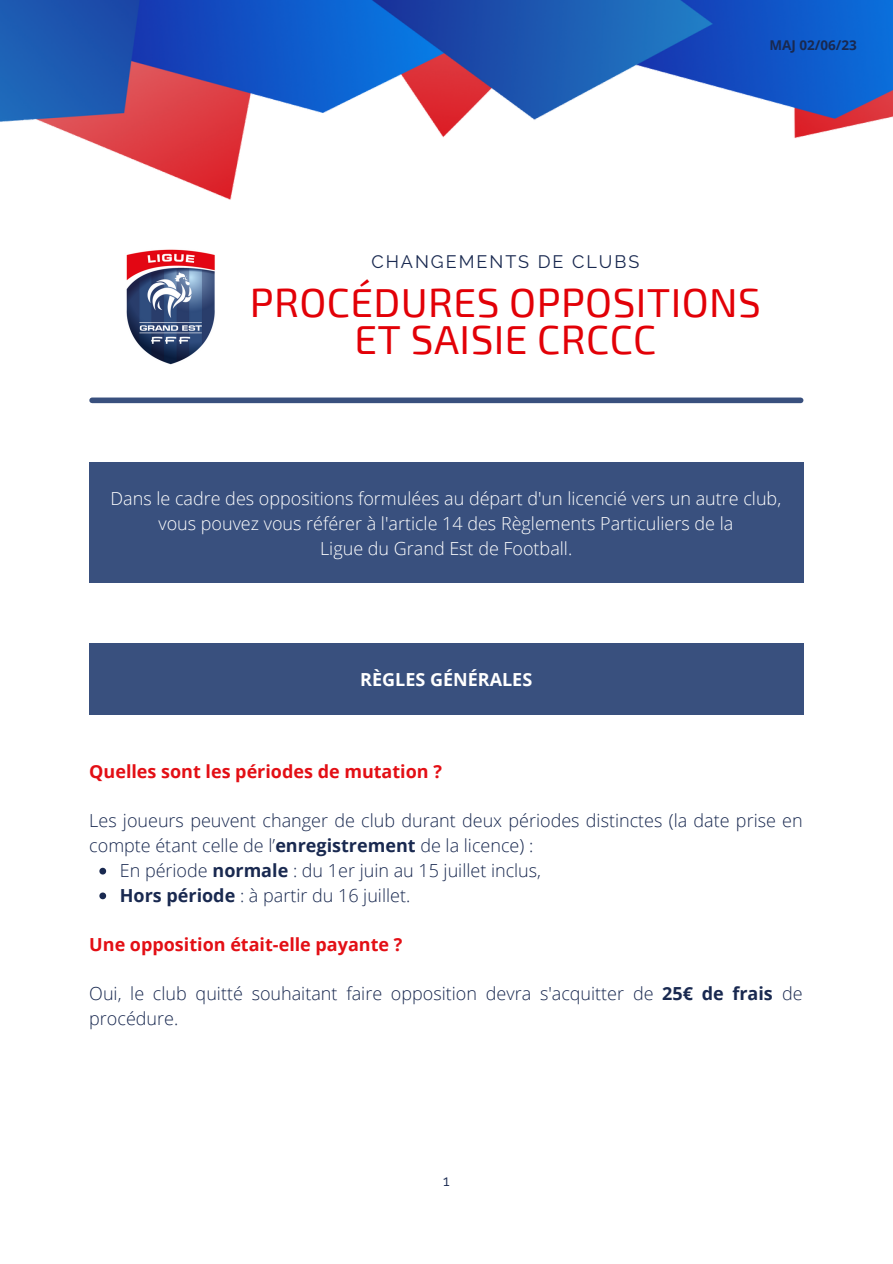
<style>
.page{position:relative;width:893px;height:1264px;background:#fff}
.page>*{position:absolute;margin:0;border:0;box-sizing:border-box;transform-origin:0 0}
.t1{font:40.5px/37px "Exo 2";letter-spacing:.01em;color:#e20007;text-align:center}
.t2{font:300 18px/24.8px "Open Sans";color:#192950}
.t3{font:300 18px "Open Sans";color:#fff}
.t4{font:700 18px "Open Sans";color:#e30f15}
.t5{font:18px "Raleway";letter-spacing:.11em;color:#192950}
.t6{font:700 18px "Open Sans";color:#fff}
.t7{font:15px "Raleway";color:#192950}
.t8{font:700 13.5px "Open Sans";color:#192950}
.s1{font-weight:700}
</style>
<div class="page">
<img style="left:0;top:0;width:892px;height:900px">
<img style="left:123px;top:248px;width:96px;height:119px">
<div style="left:92px;top:397px;width:708px;height:6px;background:#39507e"></div>
<div style="left:89px;top:462px;width:714px;height:121px;background:#39507e"></div>
<div style="left:89px;top:643px;width:714px;height:71px;background:#39507e"></div>
<svg style="left:99px;top:867px;width:7px;height:7px"></svg>
<svg style="left:99px;top:892px;width:7px;height:7px"></svg>
<p class="t8" style="left:769px;top:35px;width:89px">MAJ 02/06/23</p>
<p class="t5" style="left:371px;top:251px;width:269px">CHANGEMENTS DE CLUBS</p>
<p class="t1" style="left:250px;top:282px;width:512px">PROCÉDURES OPPOSITIONS<br>ET SAISIE CRCCC</p>
<p class="t3" style="left:111px;top:486px;width:672px">Dans le cadre des oppositions formulées au départ d'un licencié vers un autre club,</p>
<p class="t3" style="left:158px;top:510px;width:576px">vous pouvez vous référer à l'article 14 des Règlements Particuliers de la</p>
<p class="t3" style="left:320px;top:535px;width:254px">Ligue du Grand Est de Football.</p>
<p class="t6" style="left:360px;top:666px;width:173px">RÈGLES GÉNÉRALES</p>
<p class="t4" style="left:89px;top:758px;width:354px">Quelles sont les périodes de mutation ?</p>
<p class="t2" style="left:89px;top:808px;width:715px">Les joueurs peuvent changer de club durant deux périodes distinctes (la date prise en compte étant celle de l’<span class="s1">enregistrement</span> de la licence) :</p>
<p class="t2" style="left:120px;top:857px;width:423px">En période <span class="s1">normale</span> : du 1er juin au 15 juillet inclus,</p>
<p class="t2" style="left:120px;top:882px;width:292px"><span class="s1">Hors période</span> : à partir du 16 juillet.</p>
<p class="t4" style="left:89px;top:931px;width:314px">Une opposition était-elle payante ?</p>
<p class="t2" style="left:89px;top:981px;width:714px">Oui, le club quitté souhaitant faire opposition devra s'acquitter de <span class="s1">25€ de frais</span> de procédure.</p>
<p class="t7" style="left:443px;top:1172px;width:8px">1</p>
</div>
